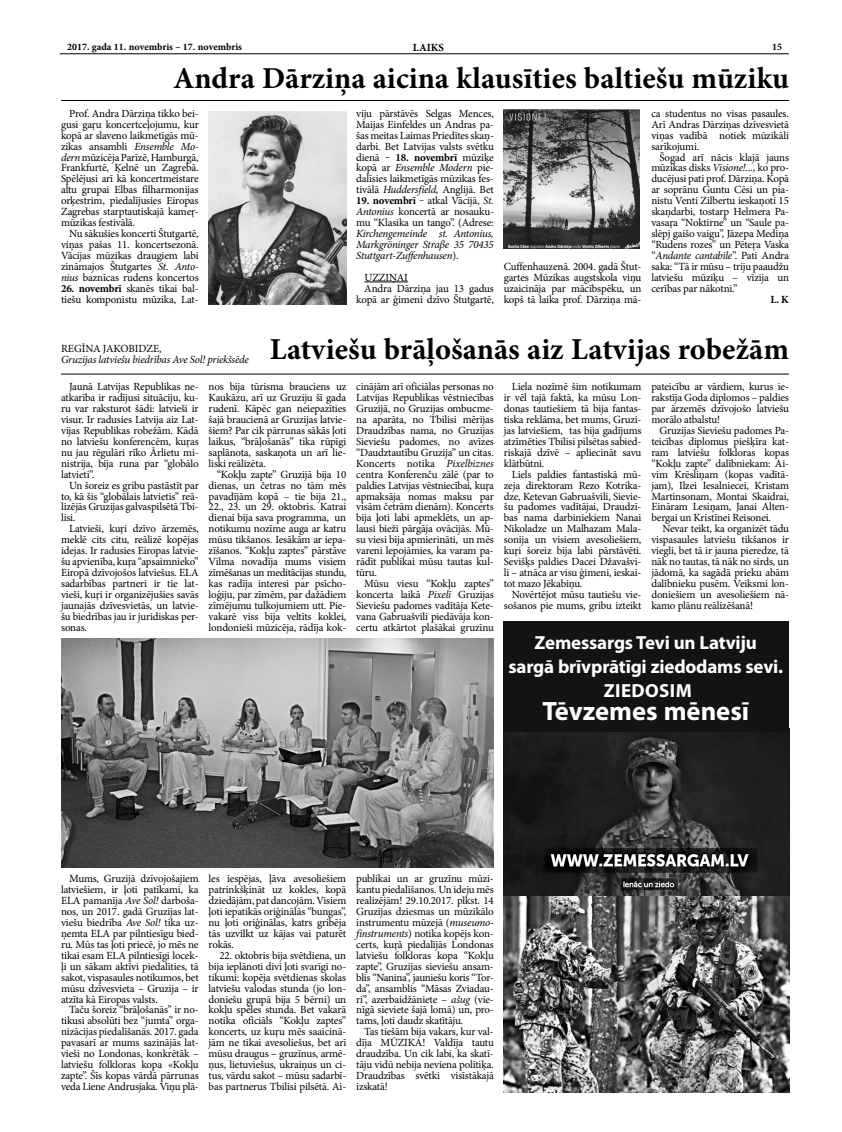
<style>
.page{position:relative;width:842px;height:1132px;background:#fff}
.page>*{position:absolute;margin:0;border:0;box-sizing:border-box;transform-origin:0 0}
.t1{font:700 30.4px "Minion Pro";color:#000}
.t2{font:700 26.6px "Myriad Pro";color:#fff}
.t3{font:700 19px/23.8px "Myriad Pro";letter-spacing:-.01em;color:#fff;text-align:center}
.t4{font:10.9px/10.9px "Minion Pro";letter-spacing:-.015em;color:#000;text-align:justify}
.t5{font:italic 10.9px/10.9px "Minion Pro";letter-spacing:-.02em;color:#000;text-align:justify}
.t6{font:700 10.9px "Minion Pro";color:#000}
.t7{font:700 10px "Minion Pro";color:#000}
.s1{font-style:italic}
.s2{font-weight:700}
.s3{font-style:normal}
</style>
<div class="page">
<hr style="left:60px;top:53px;width:728px;height:1px;background:#000">
<hr style="left:61px;top:100px;width:727px;height:1px;background:#000">
<hr style="left:61px;top:374px;width:727px;height:1px;background:#000">
<img style="left:503px;top:731px;width:285px;height:361px">
<div style="left:503px;top:621px;width:285px;height:110px;background:#131313"></div>
<img style="left:208px;top:112px;width:138px;height:192px">
<hr style="left:364px;top:281px;width:44px;height:1px;background:#000">
<img style="left:503px;top:110px;width:136px;height:139px">
<img style="left:61px;top:638px;width:432px;height:229px">
<p class="t7" style="left:67px;top:43px;width:176px">2017. ga da 11. novembris – 17. novembris</p>
<p class="t6" style="left:412px;top:43px;width:33px">LAIKS</p>
<p class="t7" style="left:771px;top:43px;width:11px">15</p>
<h1 class="t1" style="left:173px;top:66px;width:617px">Andra Dārziņa aicina klausīties baltiešu mūziku</h1>
<p class="t4" style="left:61px;top:109px;width:139px;text-indent:8px">Prof. Andra Dārziņa tikko bei&shy;gusi gaŗu koncertceļojumu, kur kopā ar slaveno laikmetīgās mū - zikas ansambli <span class="s1">Ensemble Mo - dern</span> mūzicēja Parīzē, Hamburgā, Frankfurtē, Ķelnē un Zagrebā.<br>Spēlējusi arī kā koncertmeistare altu grupai Elbas filharmonijas orķestrim, piedalījusies Eiropas Zagrebas starptautiskajā kameŗ&shy;mūzikas festivālā.</p>
<p class="t4" style="left:61px;top:229px;width:139px;text-indent:8px">Nu sākušies koncerti Štutgartē, viņas pašas 11. koncertsezonā.<br>Vācijas mūzikas draugiem labi zi nāmajos Štutgartes <span class="s1">St. Anto&shy;nius</span> baznīcas rudens koncertos</p>
<p class="t4" style="left:61px;top:284px;width:139px"><span class="s2">26. novembrī</span> skanēs tikai bal&shy;tiešu komponistu mūzika, Lat-</p>
<p class="t4" style="left:356px;top:109px;width:139px">viju pārstāvēs Selgas Mences, Maijas Einfeldes un Andras pa - šas meitas Laimas Priedītes skaņ&shy;darbi. Bet Latvijas valsts svētku dienā ‒ <span class="s2">18. novembrī</span> mūziķe kopā ar <span class="s1">Ensemble Modern</span> pie&shy;dalīsies laikmetīgās mūzikas fe s&shy;ti vālā <span class="s1">Huddersfield,</span> Anglijā. Bet</p>
<p class="t4" style="left:356px;top:196px;width:139px"><span class="s2">19. novembrī</span> ‒ atkal Vācijā, <span class="s1">St.<br>Antonius</span> koncertā ar nosauku&shy;mu “Klasika un tango”. (Adrese:</p>
<p class="t5" style="left:356px;top:229px;width:139px">Kirchengemeinde st. Antonius, Markgröninger Straβe 35 70435<br>Stuttgart-Zuffenhausen<span class="s3">).</span></p>
<p class="t4" style="left:364px;top:273px;width:45px">UZZIŅAI</p>
<p class="t4" style="left:364px;top:284px;width:131px">Andra Dārziņa jau 13 gadus</p>
<p class="t4" style="left:356px;top:294px;width:139px">kopā ar ģimeni dzīvo Štutgartē,</p>
<p class="t4" style="left:503px;top:262px;width:139px">Cuffenhauzenā. 2004. gadā Štut&shy;gartes Mūzikas augstskola viņu uzaicināja par mācībspēku, un kopš tā laika prof. Dārziņa mā -</p>
<p class="t4" style="left:651px;top:109px;width:139px">ca studentus no visas pasaules.<br>Arī Andras Dārziņas dzīvesvietā viņas vadībā notiek mūzikāli sarīkojumi.</p>
<p class="t4" style="left:651px;top:152px;width:139px;text-indent:8px">Šogad arī nācis klajā jauns mūzikas disks <span class="s1">Visione!...</span>, ko pro&shy;ducējusi pati prof. Dārziņa. Kopā ar soprānu Guntu Cēsi un pia&shy;nistu Venti Zilbertu ieskaņoti 15 skaņdarbi, tostarp Helmera Pa - vasaŗa “Noktirne” un “Saule pa - s lēpj gaišo vaigu”, Jāzepa Me diņa “Rudens rozes” un Pēteŗa Vaska “<span class="s1">Andante cantabile</span>”. Pati Andra saka: “Tā ir mūsu – triju paaudžu latviešu mūziķu – vīzija un cerības par nākotni.”</p>
<p class="t6" style="left:770px;top:295px;width:20px">L. K</p>
<p class="t4" style="left:61px;top:344px;width:102px">REGĪNA JAKOBIDZE,</p>
<h1 class="t1" style="left:269px;top:337px;width:520px">Latviešu brāļošanās aiz Latvijas robežām</h1>
<p class="t5" style="left:61px;top:355px;width:189px">Gruzijas latviešu biedrības Ave Sol! priekšsēde</p>
<p class="t4" style="left:61px;top:382px;width:139px;text-indent:8px">Jaunā Latvijas Republikas ne - atkarība ir radījusi situāciju, ku - ru var raksturot šādi: latvieši ir visur. Ir radusies Latvija aiz Lat&shy;vijas Republikas robežām. Kādā no latviešu konferencēm, kuŗas nu jau rēgulāri rīko Ārlietu mi - nistrija, bija runa par “globālo latvieti”.</p>
<p class="t4" style="left:61px;top:480px;width:139px;text-indent:8px">Un šoreiz es gribu pastāstīt par to, kā šis “globālais latvietis” reā&shy;lizējās Gruzijas galvaspilsētā Tbi&shy;lisi.</p>
<p class="t4" style="left:61px;top:524px;width:139px;text-indent:8px">Latvieši, kuŗi dzīvo ārzemēs, meklē cits citu, reālizē kopējas idejas. Ir radusies Eiropas lat vie&shy;šu apvienība, kuŗa “apsaimnieko” Eiropā dzīvojošos latviešus. ELA sadarbības partneri ir tie lat - vieši, kuŗi ir organizējušies savās jaunajās dzīvesvietās, un latvie - šu biedrības jau ir juridiskas per&shy;sonas.</p>
<p class="t4" style="left:208px;top:382px;width:139px">nos bija tūrisma brauciens uz Kaukāzu, arī uz Gruziju šī gada rudenī. Kāpēc gan neiepazīties šajā braucienā ar Gruzijas lat vie&shy;šiem? Par cik pārrunas sākās ļoti laikus, “brāļošanās” tika rūpīgi saplānota, saskaņota un arī lie&shy;liski reālizēta.</p>
<p class="t4" style="left:208px;top:469px;width:139px;text-indent:8px">“Kokļu zapte” Gruzijā bija 10 dienas, un četras no tām mēs pavadījām kopā – tie bija 21., 22., 23. un 29. oktobris. Katrai dienai bija sava programma, un notikumu nozīme auga ar katru mūsu tikšanos. Iesākām ar iepa&shy;zīšanos. “Kokļu zaptes” pārstāve Vilma novadīja mums visiem zīmēšanas un meditācijas stundu, kas radīja interesi par psī cho&shy;loģiju, par zīmēm, par dažādiem zīmējumu tulkojumiem utt. Pie&shy;vakarē viss bija veltīts koklei, londonieši mūzicēja, rādīja ko k-</p>
<p class="t4" style="left:356px;top:382px;width:139px">c inājām arī oficiālas personas no Latvijas Republikas vēstniecības Gruzijā, no Gruzijas ombucme&shy;na aparāta, no Tbilisi mērijas Draudzības nama, no Gruzijas Sieviešu padomes, no avīzes “Daudztautību Gruzija” un citas.<br>Koncerts notika <span class="s1">Pixelbiznes </span>centra Konferenču zālē (par to paldies Latvijas vēstniecībai, ku ŗa apmaksāja nomas maksu par visām četrām dienām). Koncerts bija ļoti labi apmeklēts, un ap - lausi bieži pārgāja ovācijās. Mū - su viesi bija apmierināti, un mēs vareni lepojāmies, ka varam pa - rādīt publikai mūsu tautas kul&shy;tūru.</p>
<p class="t4" style="left:356px;top:579px;width:139px;text-indent:8px">Mūsu viesu “Kokļu zaptes” koncerta laikā <span class="s1">Pixelī</span> Gruzijas Sie viešu padomes vadītāja Kete&shy;vana Gabruašvili piedāvāja kon&shy;certu atkārtot plašākai gruzīnu</p>
<p class="t4" style="left:503px;top:382px;width:139px;text-indent:8px">Liela nozīmē šim notikumam ir vēl tajā faktā, ka mūsu Lon&shy;donas tautiešiem tā bija fantas&shy;tiska reklāma, bet mums, Gru zi&shy;jas latviešiem, tas bija gadījums atzīmēties Tbilisi pilsētas sabied&shy;riskajā dzīvē – apliecināt savu klātbūtni.</p>
<p class="t4" style="left:503px;top:469px;width:139px;text-indent:8px">Liels paldies fantastiskā mū - zeja direktoram Rezo Kotrika&shy;dze, Ketevan Gabruašvili, Sie vie&shy;šu padomes vadītājai, Drau dzī&shy;bas nama darbiniekiem Nanai Nikoladze un Malhazam Mala&shy;sonija un visiem avesoliešiem, kuŗi šoreiz bija labi pārstāvēti.<br>Sevišķs paldies Dacei Džavašvi - li – atnāca ar visu ģimeni, ieskai&shy;tot mazo Jēkabiņu.</p>
<p class="t4" style="left:503px;top:589px;width:139px;text-align:right">Novērtējot mūsu tautiešu vie&shy;sošanos pie mums, gribu izteikt</p>
<p class="t4" style="left:651px;top:382px;width:139px">pateicību ar vārdiem, kurus ie - rakstīja Goda diplomos – paldies par ārzemēs dzīvojošo latviešu morālo atbalstu!</p>
<p class="t4" style="left:651px;top:426px;width:139px;text-indent:8px">Gruzijas Sieviešu padomes Pa - teicības diplomus piešķīra kat&shy;ram latviešu folkloras kopas “Kokļu zapte” dalībniekam: Ai - vim Krēsliņam (kopas vadītā&shy;jam), Ilzei Iesalniecei, Kristam Martinsonam, Montai Skaidrai, Eināram Lesiņam, Janai Alten&shy;bergai un Kristīnei Reisonei.</p>
<p class="t4" style="left:651px;top:524px;width:139px;text-indent:11px">Nevar teikt, ka organizēt tādu vispasaules latviešu tikšanos ir viegli, bet tā ir jauna pieredze, tā nāk no tautas, tā nāk no sirds, un jādomā, ka sagādā prieku abām dalībnieku pusēm. Veiksmi lon&shy;doniešiem un avesoliešiem nā - kamo plānu reālizēšanā!</p>
<h3 class="t3" style="left:508px;top:632px;width:276px">Zemessargs Tevi un Latviju<br>sargā brīvprātīgi ziedodams sevi.<br>ZIEDOSIM</h3>
<h2 class="t2" style="left:542px;top:701px;width:208px">Tēvzemes mēnesī</h2>
<p class="t4" style="left:61px;top:873px;width:139px;text-indent:8px">Mums, Gruzijā dzīvojošajiem latviešiem, ir ļoti patīkami, ka ELA pamanīja <span class="s1">Ave Sol!</span> darboš a&shy;nos, un 2017. gadā Gruzijas lat&shy;viešu biedrība <span class="s1">Ave Sol!</span> tika uz - ņemta ELA par pilntiesīgu bied&shy;ru. Mūs tas ļoti priecē, jo mēs ne tikai esam ELA pilntiesīgi locek - ļi un sākam aktīvi piedalīties, tā sa k ot, vispasaules notikumos, bet mūsu dzīvesvieta – Gruzija – ir atzīta kā Eiropas valsts.</p>
<p class="t4" style="left:61px;top:1005px;width:139px;text-indent:8px">Taču šoreiz “brāļošanās” ir no - tikusi absolūti bez “jumta” or ga&shy;nizācijas piedalīšanās. 2017. gada pavasarī ar mums sazinājās lat&shy;vieši no Londonas, konkrētāk – latviešu folkloras kopa «Kokļu zapte”. Šīs kopas vārdā pārrunas veda Liene Andrusjaka. Viņu plā -</p>
<p class="t4" style="left:208px;top:873px;width:139px">les iespējas, ļāva avesoliešiem patrinkšķināt uz kokles, kopā dziedājām, pat dancojām. Visiem ļoti iepatikās oriģinālās “bungas”, nu ļoti oriģinālas, katrs gribēja tās uzvilkt uz kājas vai paturēt rokās.</p>
<p class="t4" style="left:208px;top:950px;width:139px;text-indent:11px">22. oktobris bija svētdiena, un bija ieplānoti divi ļoti svarīgi no - tikumi: kopēja svētdienas skolas latviešu valodas stunda (jo lon&shy;doniešu grupā bija 5 bērni) un kokļu spēles stunda. Bet vakarā notika oficiāls “Kokļu zaptes” kon certs, uz kuŗu mēs saaici nā&shy;jām ne tikai avesoliešus, bet arī mūsu draugus – gruzīnus, armē&shy;ņus, lietuviešus, ukraiņus un ci - t us, vārdu sakot – mūsu sadarbī&shy;bas partnerus Tbilisi pilsētā. Ai -</p>
<p class="t4" style="left:356px;top:873px;width:139px">publikai un ar gruzīnu mūzi - kan tu piedalīšanos. Un ideju mēs realizējām! 29.10.2017. plkst. 14<br>Gruzijas dziesmas un mūzikālo instrumentu mūzejā (<span class="s1">museumo&shy;finstruments</span>) notika kopējs kon&shy;certs, kuŗā piedalījās Londonas latviešu folkloras kopa “Kokļu zapte”, Gruzijas sieviešu ansam - blis “Nanina”, jauniešu koris “Tor - da”, ansamblis “Māsas Zviadau - ri”, azerbaidžāniete – <span class="s1">ašug</span> (vie&shy;nīgā sieviete šajā lomā) un, pro&shy;tams, ļoti daudz skatītāju.</p>
<p class="t4" style="left:356px;top:1026px;width:139px;text-indent:8px">Tas tiešām bija vakars, kur val&shy;dīja MŪZIKA! Valdīja tautu draudzība. Un cik labi, ka skatī&shy;tāju vidū nebija neviena polītiķa.<br>Draudzības svētki visīstākajā izskatā!</p>
</div>
